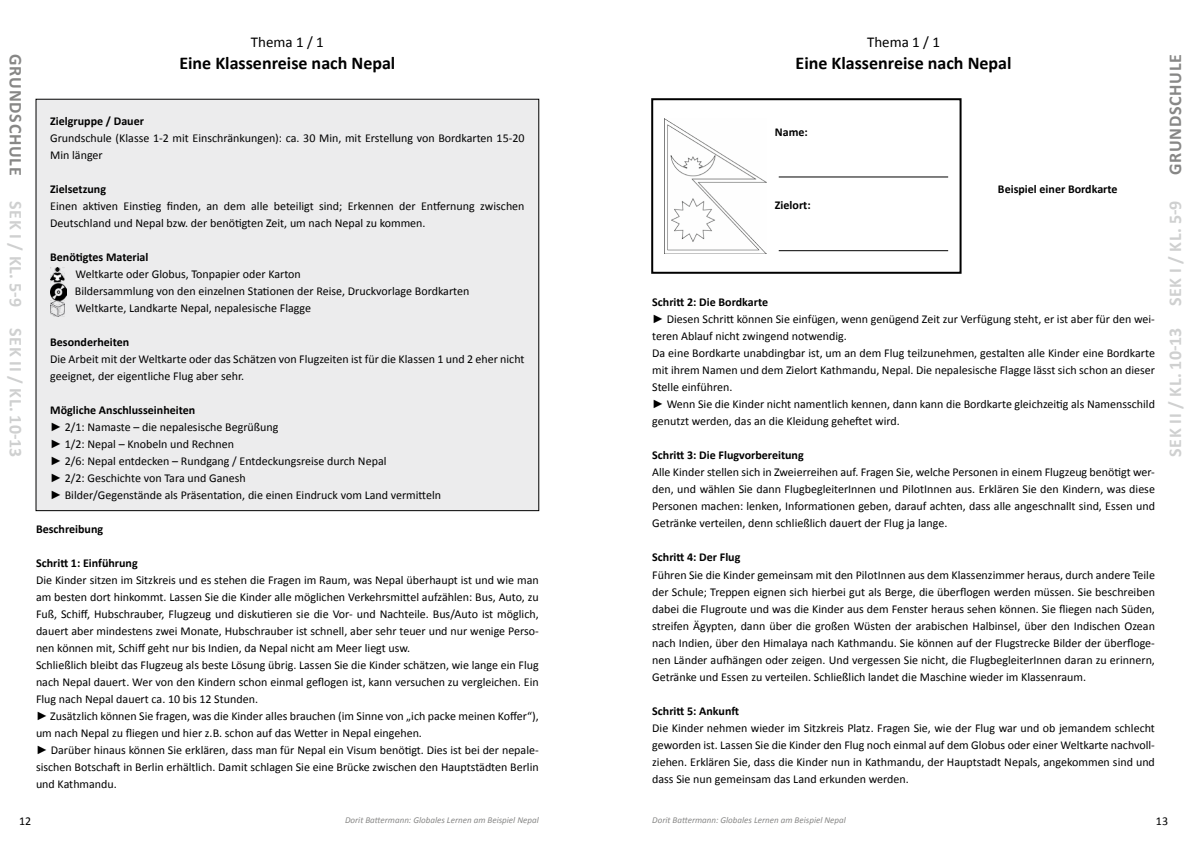
<style>
.page{position:relative;width:1191px;height:842px;background:#fff}
.page>*{position:absolute;margin:0;border:0;box-sizing:border-box;transform-origin:0 0}
.t1{font:700 18px "Calibri";color:#000}
.t2{font:700 18px "Calibri";letter-spacing:.04em;color:#cfd0d0}
.t3{font:700 18px "Calibri";letter-spacing:.04em;color:#878786}
.t4{font:15px "Calibri";color:#000}
.t5{font:12px/17px "Calibri";color:#000}
.t6{font:700 12px "Calibri";color:#000}
.t7{font:italic 9px "Calibri";color:#878786}
.s1{font-weight:700}
.s2{font-family:"Arial"}
</style>
<div class="page">
<div style="left:36px;top:99px;width:503px;height:412px;background:#ececed"></div>
<img style="left:50px;top:268px;width:15px;height:14px">
<img style="left:50px;top:282px;width:17px;height:19px">
<img style="left:50px;top:301px;width:15px;height:16px">
<div style="left:651px;top:98px;width:310px;height:176px;border:2px solid #000"></div>
<img style="left:664px;top:118px;width:102px;height:136px">
<hr style="left:778px;top:176px;width:170px;height:1px;background:#000">
<hr style="left:778px;top:250px;width:170px;height:1px;background:#000">
<h1 class="t3" style="left:27px;top:54px;width:121px;rotate:90deg">Grundschule</h1>
<h1 class="t2" style="left:27px;top:201px;width:258px;rotate:90deg">Sek I / Kl. 5-9 Sek II / Kl. 10-13</h1>
<p class="t4" style="left:251px;top:33px;width:74px">Thema 1 / 1</p>
<h1 class="t1" style="left:179px;top:51px;width:217px">Eine Klassenreise nach Nepal</h1>
<p class="t6" style="left:50px;top:114px;width:95px">Zielgruppe / Dauer</p>
<p class="t5" style="left:50px;top:130px;width:476px">Grundschule (Klasse 1-2 mit Einschränkungen): ca. 30 Min, mit Erstellung von Bordkarten 15-20<br>Min länger</p>
<p class="t6" style="left:50px;top:182px;width:57px">Zielsetzung</p>
<p class="t5" style="left:50px;top:198px;width:476px">Einen aktiven Einstieg finden, an dem alle beteiligt sind; Erkennen der Entfernung zwischen<br>Deutschland und Nepal bzw. der benötigten Zeit, um nach Nepal zu kommen.</p>
<p class="t6" style="left:50px;top:250px;width:100px">Benötigtes Material</p>
<p class="t5" style="left:75px;top:266px;width:396px">Weltkarte oder Globus, Tonpapier oder Karton<br>Bildersammlung von den einzelnen Stationen der Reise, Druckvorlage Bordkarten<br>Weltkarte, Landkarte Nepal, nepalesische Flagge</p>
<p class="t6" style="left:50px;top:335px;width:81px">Besonderheiten</p>
<p class="t5" style="left:50px;top:351px;width:476px">Die Arbeit mit der Weltkarte oder das Schätzen von Flugzeiten ist für die Klassen 1 und 2 eher nicht geeignet, der eigentliche Flug aber sehr.</p>
<p class="t5" style="left:50px;top:402px;width:392px"><span class="s1">Mögliche Anschlusseinheiten<br></span><span class="s2">►</span> 2/1: Namaste – die nepalesische Begrüßung<br><span class="s2">►</span> 1/2: Nepal – Knobeln und Rechnen<br><span class="s2">►</span> 2/6: Nepal entdecken – Rundgang / Entdeckungsreise durch Nepal<br><span class="s2">►</span> 2/2: Geschichte von Tara und Ganesh<br><span class="s2">►</span> Bilder/Gegenstände als Präsentation, die einen Eindruck vom Land vermitteln</p>
<p class="t6" style="left:36px;top:522px;width:69px">Beschreibung</p>
<p class="t6" style="left:36px;top:556px;width:103px">Schritt 1: Einführung</p>
<p class="t5" style="left:36px;top:572px;width:504px">Die Kinder sitzen im Sitzkreis und es stehen die Fragen im Raum, was Nepal überhaupt ist und wie man am besten dort hinkommt. Lassen Sie die Kinder alle möglichen Verkehrsmittel aufzählen: Bus, Auto, zu Fuß, Schiff, Hubschrauber, Flugzeug und diskutieren sie die Vor- und Nachteile. Bus/Auto ist möglich, dauert aber mindestens zwei Monate, Hubschrauber ist schnell, aber sehr teuer und nur wenige Perso&shy;nen können mit, Schiff geht nur bis Indien, da Nepal nicht am Meer liegt usw.<br>Schließlich bleibt das Flugzeug als beste Lösung übrig. Lassen Sie die Kinder schätzen, wie lange ein Flug nach Nepal dauert. Wer von den Kindern schon einmal geflogen ist, kann versuchen zu vergleichen. Ein Flug nach Nepal dauert ca. 10 bis 12 Stunden.<br><span class="s2">►</span> Zusätzlich können Sie fragen, was die Kinder alles brauchen (im Sinne von „ich packe meinen Koffer“), um nach Nepal zu fliegen und hier z.B. schon auf das Wetter in Nepal eingehen.<br><span class="s2">►</span> Darüber hinaus können Sie erklären, dass man für Nepal ein Visum benötigt. Dies ist bei der nepale&shy;sischen Botschaft in Berlin erhältlich. Damit schlagen Sie eine Brücke zwischen den Hauptstädten Berlin und Kathmandu.</p>
<p class="t4" style="left:867px;top:33px;width:74px">Thema 1 / 1</p>
<h1 class="t1" style="left:795px;top:51px;width:217px">Eine Klassenreise nach Nepal</h1>
<p class="t6" style="left:775px;top:124px;width:34px">Name:</p>
<p class="t6" style="left:775px;top:198px;width:37px">Zielort:</p>
<p class="t6" style="left:998px;top:182px;width:121px">Beispiel einer Bordkarte</p>
<p class="t5" style="left:652px;top:294px;width:504px"><span class="s1">Schritt 2: Die Bordkarte<br></span><span class="s2">►</span> Diesen Schritt können Sie einfügen, wenn genügend Zeit zur Verfügung steht, er ist aber für den wei&shy;teren Ablauf nicht zwingend notwendig.<br>Da eine Bordkarte unabdingbar ist, um an dem Flug teilzunehmen, gestalten alle Kinder eine Bordkarte mit ihrem Namen und dem Zielort Kathmandu, Nepal. Die nepalesische Flagge lässt sich schon an dieser Stelle einführen.<br><span class="s2">►</span> Wenn Sie die Kinder nicht namentlich kennen, dann kann die Bordkarte gleichzeitig als Namensschild genutzt werden, das an die Kleidung geheftet wird.</p>
<p class="t6" style="left:652px;top:448px;width:153px">Schritt 3: Die Flugvorbereitung</p>
<p class="t5" style="left:652px;top:464px;width:504px;text-align:justify">Alle Kinder stellen sich in Zweierreihen auf. Fragen Sie, welche Personen in einem Flugzeug benötigt wer&shy;den, und wählen Sie dann FlugbegleiterInnen und PilotInnen aus. Erklären Sie den Kindern, was diese Personen machen: lenken, Informationen geben, darauf achten, dass alle angeschnallt sind, Essen und Getränke verteilen, denn schließlich dauert der Flug ja lange.</p>
<p class="t6" style="left:652px;top:550px;width:90px">Schritt 4: Der Flug</p>
<p class="t5" style="left:652px;top:566px;width:504px;text-align:justify">Führen Sie die Kinder gemeinsam mit den PilotInnen aus dem Klassenzimmer heraus, durch andere Teile der Schule; Treppen eignen sich hierbei gut als Berge, die überflogen werden müssen. Sie beschreiben dabei die Flugroute und was die Kinder aus dem Fenster heraus sehen können. Sie fliegen nach Süden, streifen Ägypten, dann über die großen Wüsten der arabischen Halbinsel, über den Indischen Ozean nach Indien, über den Himalaya nach Kathmandu. Sie können auf der Flugstrecke Bilder der überfloge&shy;nen Länder aufhängen oder zeigen. Und vergessen Sie nicht, die FlugbegleiterInnen daran zu erinnern, Getränke und Essen zu verteilen. Schließlich landet die Maschine wieder im Klassenraum.</p>
<p class="t6" style="left:652px;top:703px;width:88px">Schritt 5: Ankunft</p>
<p class="t5" style="left:652px;top:719px;width:504px;text-align:justify">Die Kinder nehmen wieder im Sitzkreis Platz. Fragen Sie, wie der Flug war und ob jemandem schlecht geworden ist. Lassen Sie die Kinder den Flug noch einmal auf dem Globus oder einer Weltkarte nachvoll&shy;ziehen. Erklären Sie, dass die Kinder nun in Kathmandu, der Hauptstadt Nepals, angekommen sind und dass Sie nun gemeinsam das Land erkunden werden.</p>
<h1 class="t3" style="left:1163px;top:175px;width:121px;rotate:-90deg">Grundschule</h1>
<h1 class="t2" style="left:1163px;top:306px;width:107px;rotate:-90deg">Sek I / Kl. 5-9</h1>
<h1 class="t2" style="left:1163px;top:457px;width:131px;rotate:-90deg">Sek II / Kl. 10-13</h1>
<p class="t5" style="left:19px;top:812px;width:14px">12</p>
<p class="t7" style="left:345px;top:813px;width:195px">Dorit Battermann: Globales Lernen am Beispiel Nepal</p>
<p class="t7" style="left:652px;top:813px;width:195px">Dorit Battermann: Globales Lernen am Beispiel Nepal</p>
<p class="t5" style="left:1155px;top:812px;width:14px">13</p>
</div>
